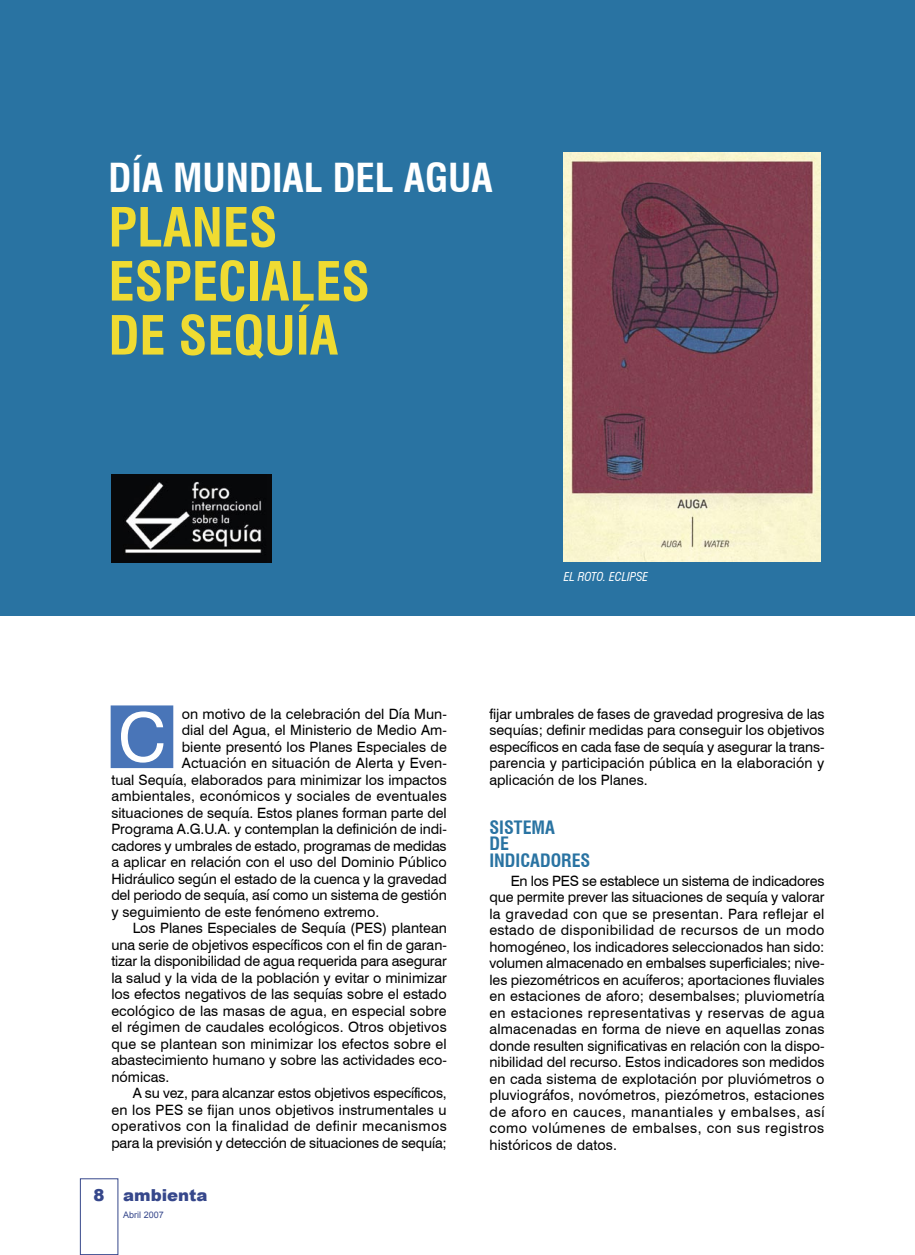
<style>
.page{position:relative;width:915px;height:1255px;background:#fff}
.page>*{position:absolute;margin:0;border:0;box-sizing:border-box;transform-origin:0 0}
.t1{font:67.5px "Swiss 721 BT";color:#fff}
.titular_reportaje{font:700 condensed 52.5px/54px "Swiss 721 BT";color:#efdb32}
.titular_reportaje-2{font:700 condensed 39px "Swiss 721 BT";color:#fff}
.Ladillo{font:700 condensed 18px/16.5px "Swiss 721 BT";color:#2973a2}
.t2{font:900 16.5px "Arial";color:#36478b}
.Texto_general{font:14.25px/16.5px "Swiss 721 BT";color:#000;text-align:justify}
.Pié_de_foto{font:italic condensed 12px "Swiss 721 BT";color:#fff}
.t3{font:9px "Arial";color:#36478b}
</style>
<div class="page">
<div style="left:80px;top:1178px;width:38px;height:76px;border:1px solid #36478b"></div>
<div style="left:0;top:0;width:914px;height:615px;background:#2973a2"></div>
<div style="left:113px;top:707px;width:58px;height:58px;background:#4975b8"></div>
<div style="left:111px;top:705px;width:62px;height:63px;border:4px solid #4975b8"></div>
<img style="left:111px;top:474px;width:160px;height:88px">
<img style="left:563px;top:153px;width:257px;height:408px">
<p class="titular_reportaje-2" style="left:108px;top:155px;width:385px">DÍA MUNDIAL DEL AGUA</p>
<p class="titular_reportaje" style="left:108px;top:200px;width:263px">PLANES<br>ESPECIALES<br>DE SEQUÍA</p>
<p class="Pié_de_foto" style="left:563px;top:570px;width:86px">EL ROTO. ECLIPSE</p>
<p class="Texto_general" style="left:182px;top:705px;width:266px">on motivo de la celebración del Día Mun-</p>
<p class="Texto_general" style="left:182px;top:721px;width:266px">dial del Agua, el Ministerio de Medio Am-</p>
<p class="Texto_general" style="left:182px;top:738px;width:266px">biente presentó los Planes Especiales de</p>
<p class="Texto_general" style="left:182px;top:754px;width:266px">Actuación en situación de Alerta y Even-</p>
<p class="Texto_general" style="left:111px;top:771px;width:337px">tual Sequía, elaborados para minimizar los impactos</p>
<p class="Texto_general" style="left:111px;top:787px;width:337px">ambientales, económicos y sociales de eventuales</p>
<p class="Texto_general" style="left:111px;top:804px;width:337px">situaciones de sequía. Estos planes forman parte del</p>
<p class="Texto_general" style="left:111px;top:820px;width:337px">Programa A.G.U.A. y contemplan la definición de indi-</p>
<p class="Texto_general" style="left:111px;top:837px;width:337px">cadores y umbrales de estado, programas de medidas</p>
<p class="Texto_general" style="left:111px;top:853px;width:337px">a aplicar en relación con el uso del Dominio Público</p>
<p class="Texto_general" style="left:111px;top:870px;width:337px">Hidráulico según el estado de la cuenca y la gravedad</p>
<p class="Texto_general" style="left:111px;top:886px;width:337px">del periodo de sequía, así como un sistema de gestión</p>
<p class="Texto_general" style="left:111px;top:903px;width:269px">y seguimiento de este fenómeno extremo.</p>
<p class="Texto_general" style="left:111px;top:919px;width:337px;text-indent:21px">Los Planes Especiales de Sequía (PES) plantean una serie de objetivos específicos con el fin de garan&shy;tizar la disponibilidad de agua requerida para asegurar la salud y la vida de la población y evitar o minimizar los efectos negativos de las sequías sobre el estado ecológico de las masas de agua, en especial sobre el régimen de caudales ecológicos. Otros objetivos que se plantean son minimizar los efectos sobre el abastecimiento humano y sobre las actividades eco&shy;nómicas.</p>
<p class="Texto_general" style="left:111px;top:1084px;width:337px;text-indent:21px">A su vez, para alcanzar estos objetivos específicos, en los PES se fijan unos objetivos instrumentales u operativos con la finalidad de definir mecanismos para la previsión y detección de situaciones de sequía;</p>
<p class="t1" style="left:118px;top:696px;width:50px">C</p>
<p class="t2" style="left:94px;top:1182px;width:13px">8</p>
<p class="t2" style="left:123px;top:1182px;width:86px">ambienta</p>
<p class="t3" style="left:123px;top:1208px;width:42px">Abril 2007</p>
<p class="Texto_general" style="left:489px;top:705px;width:336px">fijar umbrales de fases de gravedad progresiva de las sequías; definir medidas para conseguir los objetivos específicos en cada fase de sequía y asegurar la trans&shy;parencia y participación pública en la elaboración y aplicación de los Planes.</p>
<p class="Ladillo" style="left:489px;top:819px;width:102px">SISTEMA<br>DE<br>INDICADORES</p>
<p class="Texto_general" style="left:489px;top:872px;width:336px;text-indent:21px">En los PES se establece un sistema de indicadores que permite prever las situaciones de sequía y valorar la gravedad con que se presentan. Para reflejar el estado de disponibilidad de recursos de un modo homogéneo, los indicadores seleccionados han sido: volumen almacenado en embalses superficiales; nive&shy;les piezométricos en acuíferos; aportaciones fluviales en estaciones de aforo; desembalses; pluviometría en estaciones representativas y reservas de agua almacenadas en forma de nieve en aquellas zonas donde resulten significativas en relación con la dispo&shy;nibilidad del recurso. Estos indicadores son medidos en cada sistema de explotación por pluviómetros o pluviográfos, novómetros, piezómetros, estaciones de aforo en cauces, manantiales y embalses, así como volúmenes de embalses, con sus registros históricos de datos.</p>
</div>
